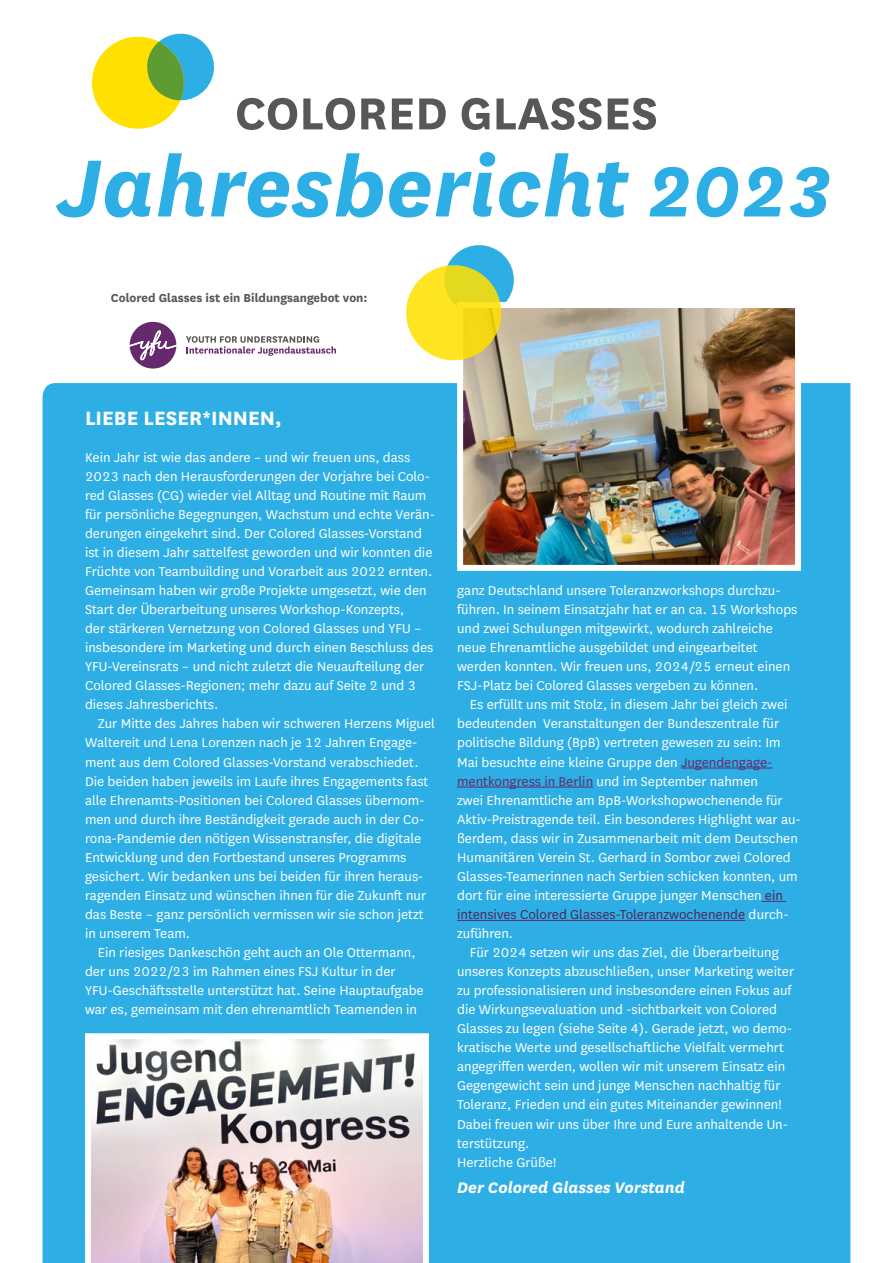
<style>
.page{position:relative;width:893px;height:1263px;background:#fff}
.page>*{position:absolute;margin:0;border:0;box-sizing:border-box;transform-origin:0 0}
.t1{font:italic 700 94.5px "National";color:#2dafe6}
.t2{font:700 52.5px "National";color:#575756}
.t3{font:700 22.5px "National";color:#fff}
.t4{font:700 21.15px "National";color:#2dafe6}
.t5{font:italic 700 17.85px "National";color:#fff}
.t6{font:15px/19px "National";color:#fff}
.t7{font:700 13.5px "National";color:#575756}
.s1{font-size:82.5px}
.s2{color:#66296b}
.s3{color:#532456}
.s4{font-size:14.7px}
</style>
<div class="page">
<div style="left:43px;top:383px;width:807px;height:880px;background:#2dafe6"></div>
<hr style="left:681px;top:768px;width:92px;height:1px;background:#66296b">
<hr style="left:457px;top:787px;width:136px;height:1px;background:#66296b">
<svg style="left:762px;top:901px;width:24px;height:1px"></svg>
<hr style="left:457px;top:920px;width:288px;height:1px;background:#66296b">
<img style="left:464px;top:309px;width:330px;height:255px">
<div style="left:457px;top:302px;width:344px;height:269px;border:6px solid #fff"></div>
<img style="left:85px;top:1033px;width:344px;height:230px">
<svg style="left:406px;top:245px;width:113px;height:122px"></svg>
<svg style="left:130px;top:322px;width:46px;height:47px"></svg>
<svg style="left:186px;top:336px;width:150px;height:20px"></svg>
<svg style="left:92px;top:33px;width:122px;height:96px"></svg>
<h2 class="t2" style="left:235px;top:76px;width:425px">COLORED GLASSES</h2>
<h1 class="t1" style="left:58px;top:122px;width:778px">Jahresbericht <span class="s1">2023</span></h1>
<h3 class="t4" style="left:44px;top:160px;width:190px">aktiv Toleranz lernen</h3>
<p class="t7" style="left:111px;top:288px;width:258px">Colored Glasses ist ein Bildungsangebot von:</p>
<h3 class="t3" style="left:85px;top:402px;width:198px">LIEBE LESER*INNEN,</h3>
<p class="t6" style="left:85px;top:447px;width:352px">Kein Jahr ist wie das andere – und wir freuen uns, dass 2023 nach den Herausforderungen der Vorjahre bei Colo&shy;red Glasses (CG) wieder viel Alltag und Routine mit Raum für persönliche Begegnungen, Wachstum und echte Verän&shy;derungen eingekehrt sind. Der Colored Glasses-Vorstand ist in diesem Jahr sattelfest geworden und wir konnten die Früchte von Teambuilding und Vorarbeit aus 2022 ernten.<br>Gemeinsam haben wir große Projekte umgesetzt, wie den Start der Überarbeitung unseres Workshop-Konzepts,<br>der stärkeren Vernetzung von Colored Glasses und YFU – insbesondere im Marketing und durch einen Beschluss des YFU-Vereinsrats – und nicht zuletzt die Neuaufteilung der Colored Glasses-Regionen; mehr dazu auf Seite 2 und 3 dieses Jahresberichts.</p>
<p class="t6" style="left:85px;top:714px;width:351px;text-indent:13px">Zur Mitte des Jahres haben wir schweren Herzens Miguel Waltereit und Lena Lorenzen nach je 12 Jahren Engage&shy;ment aus dem Colored Glasses-Vorstand verabschiedet.<br>Die beiden haben jeweils im Laufe ihres Engagements fast alle Ehrenamts-Positionen bei Colored Glasses übernom&shy;men und durch ihre Beständigkeit gerade auch in der Co&shy;rona-Pandemie den nötigen Wissenstransfer, die digitale Entwicklung und den Fortbestand unseres Programms gesichert. Wir bedanken uns bei beiden für ihren heraus&shy;ragenden Einsatz und wünschen ihnen für die Zukunft nur das Beste – ganz persönlich vermissen wir sie schon jetzt in unserem Team.</p>
<p class="t6" style="left:85px;top:942px;width:340px;text-indent:13px">Ein riesiges Dankeschön geht auch an Ole Ottermann, der uns 2022/23 im Rahmen eines FSJ Kultur in der YFU-Geschäftsstelle unterstützt hat. Seine Hauptaufgabe war es, gemeinsam mit den ehrenamtlich Teamenden in</p>
<p class="t6" style="left:457px;top:580px;width:342px">ganz Deutschland unsere Toleranzworkshops durchzu&shy;führen. In seinem Einsatzjahr hat er an ca. 15 Workshops und zwei Schulungen mitgewirkt, wodurch zahlreiche neue Ehrenamtliche ausgebildet und eingearbeitet werden konnten. Wir freuen uns, 2024/25 erneut einen FSJ-Platz bei Colored Glasses vergeben zu können.</p>
<p class="t6" style="left:457px;top:694px;width:345px;text-indent:13px">Es erfüllt uns mit Stolz, in diesem Jahr bei gleich zwei bedeutenden Veranstaltungen der Bundeszentrale für politische Bildung (BpB) vertreten gewesen zu sein: Im Mai besuchte eine kleine Gruppe den <span class="s2">Jugendengage&shy;mentkongress in Berlin</span> und im September nahmen<br>zwei Ehrenamtliche am BpB-Workshopwochenende für Aktiv-Preistragende teil. Ein besonderes Highlight war au&shy;ßerdem, dass wir in Zusammenarbeit mit dem Deutschen Humanitären Verein St. Gerhard in Sombor zwei Colored Glasses-Teamerinnen nach Serbien schicken konnten, um dort für eine interessierte Gruppe junger Menschen <span class="s3">ein intensives Colored Glasses-Toleranzwochenende</span> durch&shy;zuführen.</p>
<p class="t6" style="left:457px;top:942px;width:339px;text-indent:13px">Für 2024 setzen wir uns das Ziel, die Überarbeitung unseres Konzepts abzuschließen, unser Marketing weiter zu professionalisieren und insbesondere einen Fokus auf die Wirkungsevaluation und -sichtbarkeit von Colored Glasses zu legen (siehe Seite 4). Gerade jetzt, wo demo&shy;kratische Werte und gesellschaftliche Vielfalt vermehrt angegriffen werden, wollen wir mit unserem Einsatz ein Gegengewicht sein und junge Menschen nachhaltig für Toleranz, Frieden und ein gutes Miteinander gewinnen!<br>Dabei freuen wir uns über Ihre und Eure anhaltende Un&shy;terstützung.<br>Herzliche Grüße<span class="s4">!</span></p>
<p class="t5" style="left:457px;top:1175px;width:229px">Der Colored Glasses Vorstand</p>
</div>
